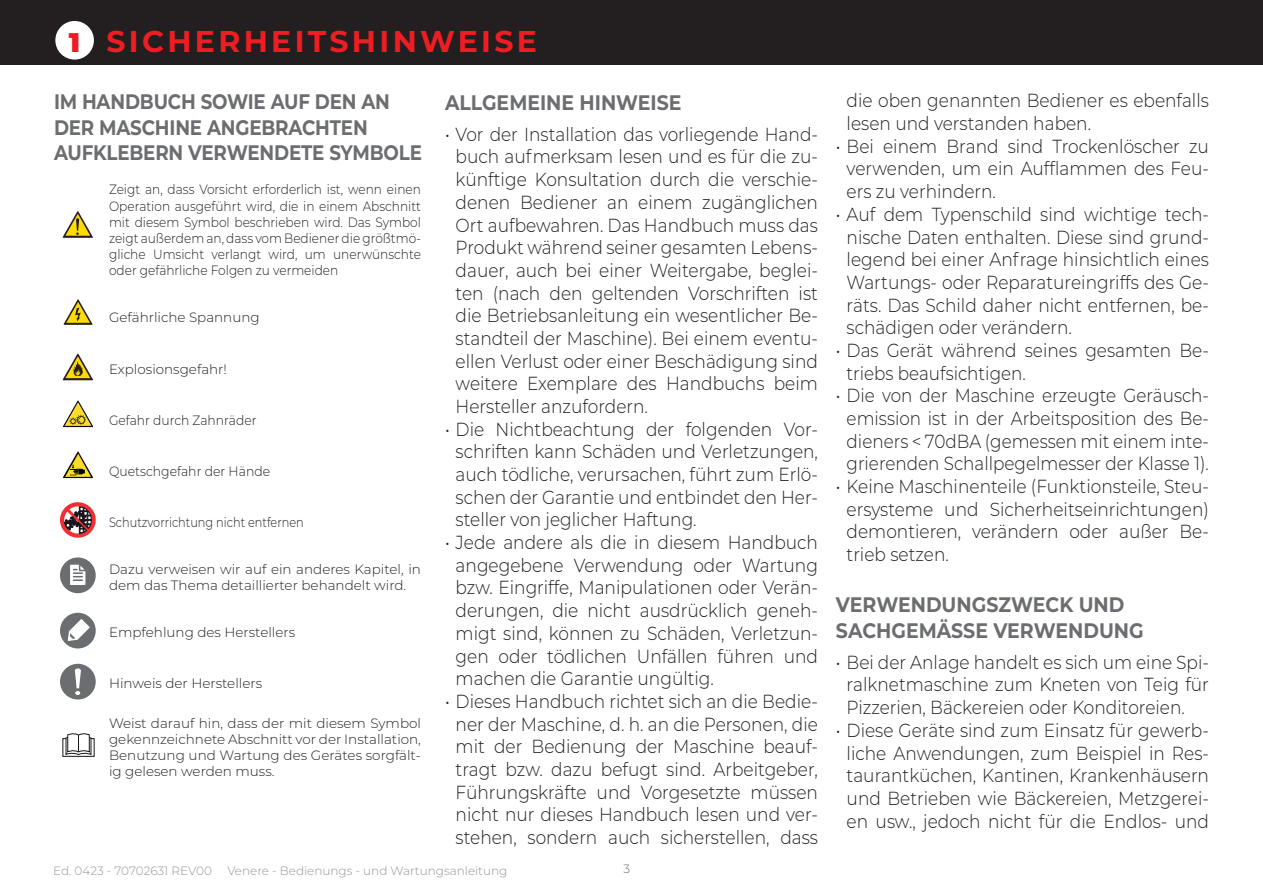
<style>
.page{position:relative;width:1263px;height:893px;background:#fff}
.page>*{position:absolute;margin:0;border:0;box-sizing:border-box;transform-origin:0 0}
.Titoli_rossi_IT{font:700 30px "Montserrat";letter-spacing:.11em;color:#ee1d23}
.Testo_corrente_9_pt{font:900 27px "Montserrat";color:#ee1d23}
.Sottotitolo_IT{font:700 21px/25.5px "Montserrat";letter-spacing:-.01em;color:#6c6d70;scale:.87 1}
.Sottotitolo_IT-2{font:700 21px/25.5px "Montserrat";letter-spacing:-.01em;color:#6c6d70;scale:.9 1}
.t1{font:300 18.9px/22.6px "Montserrat";color:#231f20;text-align:justify;scale:.9 1}
.t2{font:300 18.9px/22.6px "Montserrat";color:#231f20;text-align:center;scale:.89 1}
.Testo_corrente_9_pt-2{font:300 13.5px/16.2px "Montserrat";color:#231f20}
.Testo_corrente_9_pt-3{font:300 13.5px/16.2px "Montserrat";color:#231f20;text-align:justify;scale:.9 1}
.Testo_corrente_9_pt-4{font:300 13.5px "Montserrat";color:#231f20;scale:.84 1}
.Testo_corrente_9_pt-5{font:300 13.5px "Montserrat";color:#231f20;scale:.92 1}
.Testo_corrente_9_pt-6{font:300 13.5px "Montserrat";color:#231f20;scale:.91 1}
.t3{font:300 12px "Montserrat";color:#939598}
.t4{font:300 12px "Montserrat";color:#6c6d70}
</style>
<div class="page">
<div style="left:0;top:0;width:1263px;height:65px;background:#231f20"></div>
<div style="left:55px;top:21px;width:39px;height:39px;background:#fff;border-radius:50%"></div>
<svg style="left:63px;top:211px;width:30px;height:27px"></svg>
<svg style="left:64px;top:299px;width:29px;height:26px"></svg>
<svg style="left:63px;top:354px;width:30px;height:26px"></svg>
<svg style="left:63px;top:401px;width:30px;height:26px"></svg>
<svg style="left:63px;top:452px;width:30px;height:26px"></svg>
<svg style="left:60px;top:502px;width:36px;height:36px"></svg>
<div style="left:60px;top:557px;width:36px;height:36px;background:#6c6d70;border-radius:50%"></div>
<svg style="left:70px;top:565px;width:15px;height:20px"></svg>
<div style="left:60px;top:613px;width:36px;height:35px;background:#6c6d70;border-radius:50%"></div>
<svg style="left:68px;top:619px;width:22px;height:22px"></svg>
<div style="left:60px;top:664px;width:36px;height:35px;background:#6c6d70;border-radius:50%"></div>
<svg style="left:74px;top:668px;width:7px;height:27px"></svg>
<svg style="left:63px;top:739px;width:31px;height:17px"></svg>
<svg style="left:66px;top:733px;width:25px;height:22px"></svg>
<p class="Testo_corrente_9_pt" style="left:69px;top:22px;width:13px">1</p>
<p class="Titoli_rossi_IT" style="left:107px;top:20px;width:432px">SICHERHEITSHINWEISE</p>
<p class="Sottotitolo_IT" style="left:54px;top:88px;width:424px">IM HANDBUCH SOWIE AUF DEN AN<br>DER MASCHINE ANGEBRACHTEN<br>AUFKLEBERN VERWENDETE SYMBOLE</p>
<p class="Testo_corrente_9_pt-3" style="left:109px;top:181px;width:348px">Zeigt an, dass Vorsicht erforderlich ist, wenn einen Operation ausgeführt wird, die in einem Abschnitt mit diesem Symbol beschrieben wird. Das Symbol zeigt außerdem an, dass vom Bediener die größtmö&shy;gliche Umsicht verlangt wird, um unerwünschte oder gefährliche Folgen zu vermeiden</p>
<p class="Testo_corrente_9_pt-2" style="left:109px;top:309px;width:152px">Gefährliche Spannung</p>
<p class="Testo_corrente_9_pt-2" style="left:109px;top:360px;width:119px">Explosionsgefahr!</p>
<p class="Testo_corrente_9_pt-6" style="left:109px;top:411px;width:164px">Gefahr durch Zahnräder</p>
<p class="Testo_corrente_9_pt-5" style="left:109px;top:462px;width:177px">Quetschgefahr der Hände</p>
<p class="Testo_corrente_9_pt-4" style="left:109px;top:513px;width:233px">Schutzvorrichtung nicht entfernen</p>
<p class="Testo_corrente_9_pt-2" style="left:109px;top:560px;width:313px">Dazu verweisen wir auf ein anderes Kapitel, in dem das Thema detaillierter behandelt wird.</p>
<p class="Testo_corrente_9_pt-2" style="left:109px;top:624px;width:188px">Empfehlung des Herstellers</p>
<p class="Testo_corrente_9_pt-2" style="left:109px;top:675px;width:155px">Hinweis der Herstellers</p>
<p class="Testo_corrente_9_pt-2" style="left:109px;top:714px;width:313px;text-align:justify">Weist darauf hin, dass der mit diesem Symbol gekennzeichnete Abschnitt vor der Installation, Benutzung und Wartung des Gerätes sorgfält&shy;ig gelesen werden muss.</p>
<p class="Sottotitolo_IT-2" style="left:445px;top:88px;width:264px">ALLGEMEINE HINWEISE</p>
<p class="t1" style="left:456px;top:122px;width:404px;text-indent:-11px">• Vor der Installation das vorliegende Hand&shy;buch aufmerksam lesen und es für die zu&shy;künftige Konsultation durch die verschie&shy;denen Bediener an einem zugänglichen Ort aufbewahren. Das Handbuch muss das Produkt während seiner gesamten Lebens&shy;dauer, auch bei einer Weitergabe, beglei&shy;ten (nach den geltenden Vorschriften ist die Betriebsanleitung ein wesentlicher Be&shy;standteil der Maschine). Bei einem eventu&shy;ellen Verlust oder einer Beschädigung sind weitere Exemplare des Handbuchs beim Hersteller anzufordern.</p>
<p class="t1" style="left:456px;top:417px;width:404px;text-indent:-11px">• Die Nichtbeachtung der folgenden Vor&shy;schriften kann Schäden und Verletzungen, auch tödliche, verursachen, führt zum Erlö&shy;schen der Garantie und entbindet den Her&shy;steller von jeglicher Haftung.</p>
<p class="t1" style="left:456px;top:530px;width:404px;text-indent:-11px">• Jede andere als die in diesem Handbuch angegebene Verwendung oder Wartung bzw. Eingriffe, Manipulationen oder Verän&shy;derungen, die nicht ausdrücklich geneh&shy;migt sind, können zu Schäden, Verletzun&shy;gen oder tödlichen Unfällen führen und machen die Garantie ungültig.</p>
<p class="t1" style="left:445px;top:689px;width:416px;text-align:center">• Dieses Handbuch richtet sich an die Bedie&shy;ner der Maschine, d. h. an die Personen, die mit der Bedienung der Maschine beauf&shy;tragt bzw. dazu befugt sind. Arbeitgeber, Führungskräfte und Vorgesetzte müssen nicht nur dieses Handbuch lesen und ver&shy;stehen, sondern auch sicherstellen, dass</p>
<p class="t3" style="left:53px;top:863px;width:160px">Ed. 0423 - 70702631 REV00</p>
<p class="t3" style="left:227px;top:863px;width:282px">Venere - Bedienungs - und Wartungsanleitung</p>
<p class="t4" style="left:624px;top:860px;width:8px">3</p>
<p class="t1" style="left:847px;top:89px;width:404px">die oben genannten Bediener es ebenfalls lesen und verstanden haben.</p>
<p class="t1" style="left:847px;top:134px;width:404px;text-indent:-11px">• Bei einem Brand sind Trockenlöscher zu verwenden, um ein Aufflammen des Feu&shy;ers zu verhindern.</p>
<p class="t1" style="left:847px;top:202px;width:404px;text-indent:-11px">• Auf dem Typenschild sind wichtige tech&shy;nische Daten enthalten. Diese sind grund&shy;legend bei einer Anfrage hinsichtlich eines Wartungs- oder Reparatureingriffs des Ge&shy;räts. Das Schild daher nicht entfernen, be&shy;schädigen oder verändern.</p>
<p class="t1" style="left:847px;top:338px;width:404px;text-indent:-11px">• Das Gerät während seines gesamten Be&shy;triebs beaufsichtigen.</p>
<p class="t2" style="left:836px;top:384px;width:421px">• Die von der Maschine erzeugte Geräusch&shy;emission ist in der Arbeitsposition des Be&shy;dieners &lt; 70dBA (gemessen mit einem inte&shy;grierenden Schallpegelmesser der Klasse 1).</p>
<p class="t1" style="left:847px;top:474px;width:404px;text-indent:-11px">• Keine Maschinenteile (Funktionsteile, Steu&shy;ersysteme und Sicherheitseinrichtungen) demontieren, verändern oder außer Be&shy;trieb setzen.</p>
<p class="Sottotitolo_IT-2" style="left:836px;top:591px;width:343px">VERWENDUNGSZWECK UND<br>SACHGEMÄSSE VERWENDUNG</p>
<p class="t1" style="left:847px;top:650px;width:404px;text-indent:-11px">• Bei der Anlage handelt es sich um eine Spi&shy;ralknetmaschine zum Kneten von Teig für Pizzerien, Bäckereien oder Konditoreien.</p>
<p class="t1" style="left:836px;top:718px;width:416px;text-align:center">• Diese Geräte sind zum Einsatz für gewerb&shy;liche Anwendungen, zum Beispiel in Res&shy;taurantküchen, Kantinen, Krankenhäusern und Betrieben wie Bäckereien, Metzgerei&shy;en usw., jedoch nicht für die Endlos- und</p>
</div>
